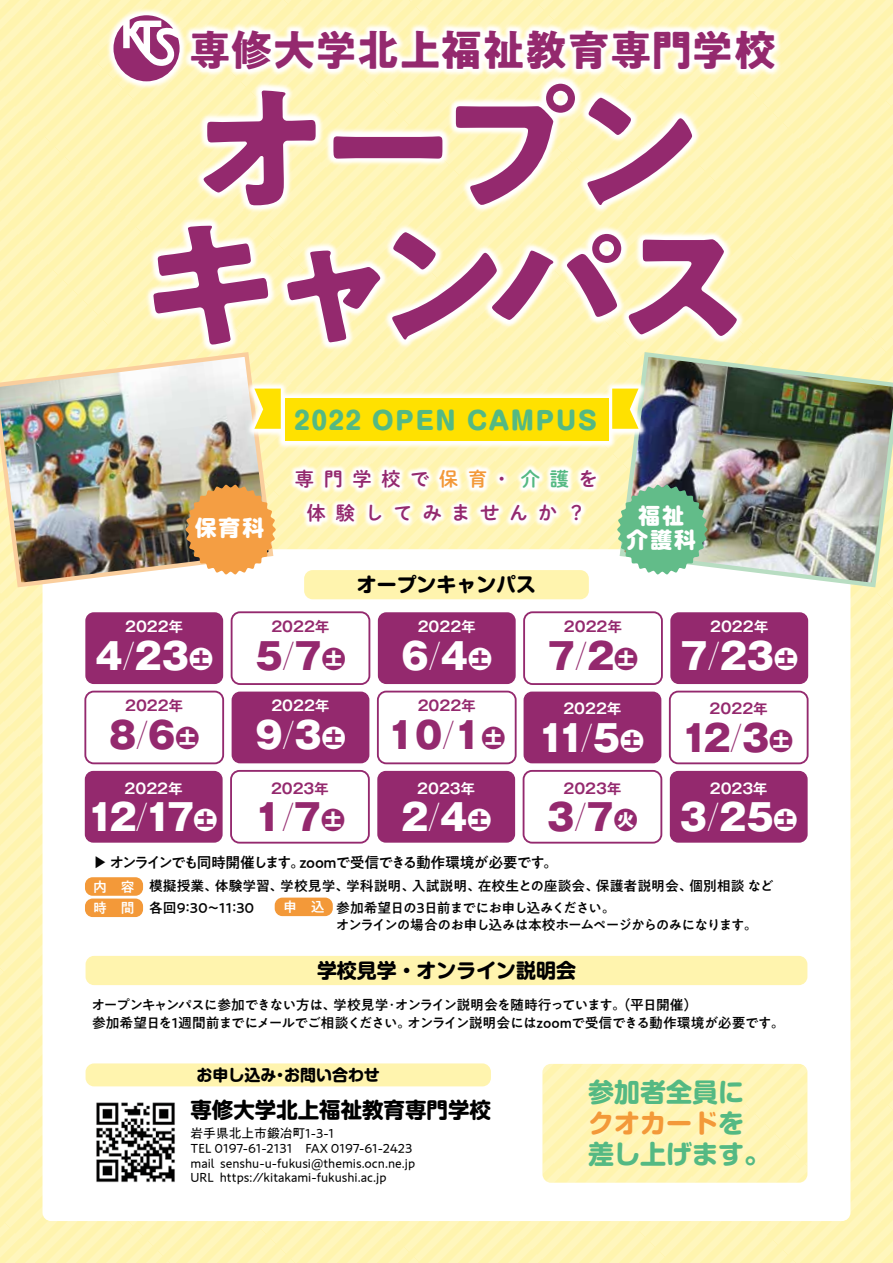
<style>
.page{position:relative;width:893px;height:1263px;background:#fff4b3}
.page>*{position:absolute;margin:0;border:0;box-sizing:border-box;transform-origin:0 0}
.t1{font:700 138.9px/134.6px "PA1 Gothic Std";letter-spacing:-.115em;color:#94296e;text-align:center}
.t2{font:700 42.15px "PA1 Gothic Std";letter-spacing:-.005em;color:#94296e}
.t3{font:800 35.85px "Gothic MB101 Pr 5";letter-spacing:-.075em;color:#fff}
.t4{font:800 35.85px "Gothic MB101 Pr 5";color:#94296e}
.t5{font:700 25.95px/31.2px "Shin M Go";color:#54b983}
.t6{font:800 24.45px "P Shin M Go Pr 6 N";letter-spacing:.05em;color:#54b983}
.t7{font:800 23.85px "Gothic MB101 Pr 5";color:#fff}
.t8{font:800 23.85px "Gothic MB101 Pr 5";color:#94296e}
.t9{font:800 21.6px "Shin M Go";letter-spacing:.105em;color:#fff}
.t10{font:700 21.45px "Shin M Go";color:#000}
.t11{font:700 19.95px "Shin M Go";color:#000}
.t12{font:19.2px "P Shuei M Go Std B";letter-spacing:.5em;color:#94296e}
.t13{font:19.2px "P Shuei M Go Std B";color:#f39939}
.t14{font:19.2px "P Shuei M Go Std B";color:#54b983}
.t15{font:700 15.9px "Shin M Go";color:#000}
.t16{font:500 14.85px "PA1 Gothic Std";letter-spacing:-.04em;color:#050505}
.t17{font:500 14.85px "PA1 Gothic Std";letter-spacing:-.14em;color:#050505}
.t18{font:700 14.4px "Gothic MB101 Pr 5 De";color:#fff}
.t19{font:700 14.4px "Gothic MB101 Pr 5 De";color:#94296e}
.t20{font:500 13.8px "PA1 Gothic Std";letter-spacing:-.05em;color:#050505}
.t21{font:500 13.8px "PA1 Gothic Std";letter-spacing:-.075em;color:#050505}
.t22{font:500 13.8px "PA1 Gothic Std";letter-spacing:-.025em;color:#050505}
.t23{font:500 13.8px "PA1 Gothic Std";letter-spacing:-.09em;color:#050505}
.t24{font:500 13.8px "PA1 Gothic Std";color:#fff}
.t25{font:500 13.8px "PA1 Gothic Std";color:#050505}
.t26{font:12.75px/14.9px "PA1 Gothic Std";color:#000}
.t27{font:12.6px "Koz Go Pr 6 N";color:#050505;scale:1.18 1}
.s1{color:#94296e}
.s2{font-weight:300}
.s3{color:#f39939}
</style>
<div class="page">
<div style="left:43px;top:549px;width:807px;height:672px;background:#fff;border-radius:9px"></div>
<img style="left:697px;top:372px;width:196px;height:218px">
<img style="left:0;top:372px;width:196px;height:218px">
<img style="left:301px;top:499px;width:286px;height:31px">
<div style="left:542px;top:1064px;width:265px;height:119px;background:#fff4b3;border-radius:9px"></div>
<div style="left:86px;top:1063px;width:405px;height:23px;background:#fff4ae;border-radius:9px"></div>
<img style="left:96px;top:1102px;width:79px;height:81px">
<img style="left:196px;top:465px;width:501px;height:34px">
<div style="left:304px;top:570px;width:285px;height:29px;background:#fff4ae;border-radius:9px"></div>
<div style="left:86px;top:956px;width:721px;height:29px;background:#fff4ae;border-radius:9px"></div>
<div style="left:85px;top:898px;width:58px;height:19px;background:#f39939;border-radius:8px"></div>
<div style="left:85px;top:877px;width:58px;height:19px;background:#f39939;border-radius:8px"></div>
<div style="left:275px;top:897px;width:58px;height:19px;background:#f39939;border-radius:8px"></div>
<svg style="left:186px;top:484px;width:90px;height:91px;background:#e8a75d"></svg>
<svg style="left:617px;top:484px;width:90px;height:91px;background:#7fc197"></svg>
<div style="left:85px;top:771px;width:138px;height:72px;background:#94296e;border-radius:8px"></div>
<div style="left:230px;top:770px;width:140px;height:73px;border:2px solid #94296e;border-radius:8px"></div>
<div style="left:377px;top:771px;width:138px;height:72px;background:#94296e;border-radius:8px"></div>
<div style="left:523px;top:770px;width:139px;height:73px;border:2px solid #94296e;border-radius:8px"></div>
<div style="left:670px;top:771px;width:138px;height:72px;background:#94296e;border-radius:8px"></div>
<div style="left:85px;top:612px;width:138px;height:72px;background:#94296e;border-radius:8px"></div>
<div style="left:231px;top:611px;width:139px;height:74px;border:2px solid #94296e;border-radius:8px"></div>
<div style="left:378px;top:612px;width:138px;height:72px;background:#94296e;border-radius:8px"></div>
<div style="left:523px;top:611px;width:140px;height:74px;border:2px solid #94296e;border-radius:8px"></div>
<div style="left:670px;top:612px;width:138px;height:72px;background:#94296e;border-radius:8px"></div>
<div style="left:84px;top:691px;width:140px;height:73px;border:2px solid #94296e;border-radius:8px"></div>
<div style="left:232px;top:691px;width:137px;height:72px;background:#94296e;border-radius:8px"></div>
<div style="left:377px;top:691px;width:140px;height:73px;border:2px solid #94296e;border-radius:8px"></div>
<div style="left:524px;top:691px;width:137px;height:72px;background:#94296e;border-radius:8px"></div>
<div style="left:669px;top:691px;width:139px;height:73px;border:2px solid #94296e;border-radius:8px"></div>
<svg style="left:119px;top:15px;width:55px;height:6px"></svg>
<img style="left:81px;top:21px;width:731px;height:444px">
<h2 class="t2" style="left:189px;top:23px;width:589px">専修大学北上福祉教育専門学校</h2>
<h1 class="t1" style="left:141px;top:100px;width:613px">オープンキャンパス</h1>
<h3 class="t6" style="left:294px;top:399px;width:305px">2022 OPEN CAMPUS</h3>
<h3 class="t9" style="left:195px;top:512px;width:70px">保育科</h3>
<h3 class="t12" style="left:295px;top:465px;width:136px">専門学校で</h3>
<h3 class="t13" style="left:439px;top:465px;width:74px">保育<span class="s1">・</span></h3>
<h3 class="t14" style="left:521px;top:465px;width:50px">介護</h3>
<h3 class="t12" style="left:579px;top:465px;width:21px">を</h3>
<h3 class="t12" style="left:307px;top:499px;width:252px">体験してみませんか</h3>
<h3 class="t12" style="left:567px;top:499px;width:21px">?</h3>
<h3 class="t11" style="left:357px;top:569px;width:181px">オープンキャンパス</h3>
<h3 class="t9" style="left:639px;top:500px;width:47px">福祉</h3>
<h3 class="t9" style="left:626px;top:523px;width:71px">介護科</h3>
<p class="t18" style="left:125px;top:615px;width:60px">2022年</p>
<h3 class="t3" style="left:95px;top:626px;width:95px">4<span class="s2">/</span>23</h3>
<h3 class="t7" style="left:189px;top:639px;width:25px">土</h3>
<p class="t19" style="left:271px;top:615px;width:60px">2022年</p>
<h3 class="t8" style="left:322px;top:639px;width:25px">土</h3>
<h3 class="t4" style="left:255px;top:626px;width:68px">5<span class="s2">/</span>7</h3>
<p class="t18" style="left:418px;top:615px;width:60px">2022年</p>
<h3 class="t7" style="left:468px;top:639px;width:25px">土</h3>
<h3 class="t3" style="left:402px;top:626px;width:68px">6<span class="s2">/</span>4</h3>
<p class="t19" style="left:564px;top:615px;width:60px">2022年</p>
<h3 class="t8" style="left:614px;top:639px;width:25px">土</h3>
<h3 class="t4" style="left:548px;top:626px;width:68px">7<span class="s2">/</span>2</h3>
<p class="t18" style="left:710px;top:615px;width:60px">2022年</p>
<h3 class="t3" style="left:680px;top:626px;width:95px">7<span class="s2">/</span>23</h3>
<h3 class="t7" style="left:774px;top:639px;width:25px">土</h3>
<p class="t19" style="left:125px;top:694px;width:60px">2022年</p>
<h3 class="t8" style="left:175px;top:718px;width:25px">土</h3>
<h3 class="t4" style="left:109px;top:705px;width:68px">8<span class="s2">/</span>6</h3>
<p class="t18" style="left:271px;top:694px;width:60px">2022年</p>
<h3 class="t7" style="left:322px;top:718px;width:25px">土</h3>
<h3 class="t3" style="left:255px;top:705px;width:68px">9<span class="s2">/</span>3</h3>
<p class="t19" style="left:418px;top:694px;width:60px">2022年</p>
<h3 class="t4" style="left:388px;top:705px;width:95px">10<span class="s2">/</span>1</h3>
<h3 class="t8" style="left:482px;top:718px;width:25px">土</h3>
<p class="t18" style="left:563px;top:697px;width:60px">2022年</p>
<h3 class="t7" style="left:620px;top:721px;width:25px">土</h3>
<h3 class="t3" style="left:538px;top:708px;width:83px">11<span class="s2">/</span>5</h3>
<p class="t19" style="left:710px;top:697px;width:60px">2022年</p>
<h3 class="t4" style="left:682px;top:708px;width:89px">12<span class="s2">/</span>3</h3>
<h3 class="t8" style="left:769px;top:721px;width:25px">土</h3>
<p class="t18" style="left:125px;top:776px;width:60px">2022年</p>
<h3 class="t3" style="left:87px;top:787px;width:108px">12<span class="s2">/</span>17</h3>
<h3 class="t7" style="left:193px;top:800px;width:25px">土</h3>
<p class="t19" style="left:271px;top:776px;width:59px">2023年</p>
<h3 class="t8" style="left:321px;top:800px;width:25px">土</h3>
<h3 class="t4" style="left:255px;top:787px;width:68px">1<span class="s2">/</span>7</h3>
<p class="t18" style="left:417px;top:776px;width:59px">2023年</p>
<h3 class="t7" style="left:467px;top:800px;width:25px">土</h3>
<h3 class="t3" style="left:401px;top:787px;width:68px">2<span class="s2">/</span>4</h3>
<p class="t19" style="left:564px;top:776px;width:59px">2023年</p>
<h3 class="t8" style="left:614px;top:800px;width:25px">火</h3>
<h3 class="t4" style="left:547px;top:787px;width:68px">3<span class="s2">/</span>7</h3>
<p class="t18" style="left:710px;top:776px;width:59px">2023年</p>
<h3 class="t3" style="left:680px;top:787px;width:95px">3<span class="s2">/</span>25</h3>
<h3 class="t7" style="left:774px;top:800px;width:25px">土</h3>
<p class="t16" style="left:299px;top:854px;width:260px">zoomで受信できる動作環境が必要です。</p>
<p class="t17" style="left:110px;top:854px;width:197px">オンラインでも同時開催します。</p>
<p class="t27" style="left:92px;top:855px;width:14px">▶</p>
<p class="t24" style="left:93px;top:878px;width:43px">内　容</p>
<p class="t24" style="left:93px;top:899px;width:43px">時　間</p>
<p class="t25" style="left:478px;top:878px;width:123px">在校生との座談会、</p>
<p class="t20" style="left:596px;top:878px;width:98px">保護者説明会、</p>
<p class="t20" style="left:215px;top:878px;width:70px">体験学習、</p>
<p class="t20" style="left:689px;top:878px;width:86px">個別相談など</p>
<p class="t20" style="left:149px;top:878px;width:71px">模擬授業、</p>
<p class="t20" style="left:346px;top:878px;width:71px">学科説明、</p>
<p class="t20" style="left:412px;top:878px;width:71px">入試説明、</p>
<p class="t20" style="left:280px;top:878px;width:71px">学校見学、</p>
<p class="t20" style="left:149px;top:900px;width:107px">各回9：30～1 1：30</p>
<p class="t24" style="left:283px;top:899px;width:43px">申　込</p>
<p class="t20" style="left:336px;top:900px;width:82px">参加希望日の</p>
<p class="t23" style="left:424px;top:900px;width:193px">日前までにお申し込みください。</p>
<p class="t20" style="left:414px;top:900px;width:15px">３</p>
<p class="t21" style="left:336px;top:917px;width:423px">オンラインの場合のお申し込みは本校ホームページからのみになります。</p>
<h3 class="t11" style="left:317px;top:956px;width:260px">学校見学・オンライン説明会</h3>
<p class="t20" style="left:333px;top:997px;width:366px">学校見学･オンライン説明会を随時行っています。（平日開催(</p>
<p class="t21" style="left:92px;top:997px;width:246px">オープンキャンパスに参加できない方は、</p>
<p class="t22" style="left:407px;top:1015px;width:379px">オンライン説明会にはzoomで受信できる動作環境が必要です。</p>
<p class="t20" style="left:92px;top:1015px;width:320px">参加希望日を週間前までにメールでご相談ください。</p>
<p class="t20" style="left:168px;top:1015px;width:15px">１</p>
<p class="t15" style="left:197px;top:1063px;width:185px">お申し込み･お問い合わせ</p>
<h3 class="t10" style="left:190px;top:1094px;width:302px">専修大学北上福祉教育専門学校</h3>
<p class="t26" style="left:190px;top:1126px;width:226px">岩手県北上市鍛冶町1-3-1<br>TEL 0197-61-2131　FAX 0197-61-2423 mail senshu -u- fukusi@themis.ocn.ne j p.<br>URL https://kitakami-fukushi.ac j p.</p>
<h3 class="t5" style="left:588px;top:1073px;width:158px">参加者全員に</h3>
<h3 class="t5" style="left:588px;top:1105px;width:184px"><span class="s3">クオカード</span>を差し上げます。</h3>
</div>
